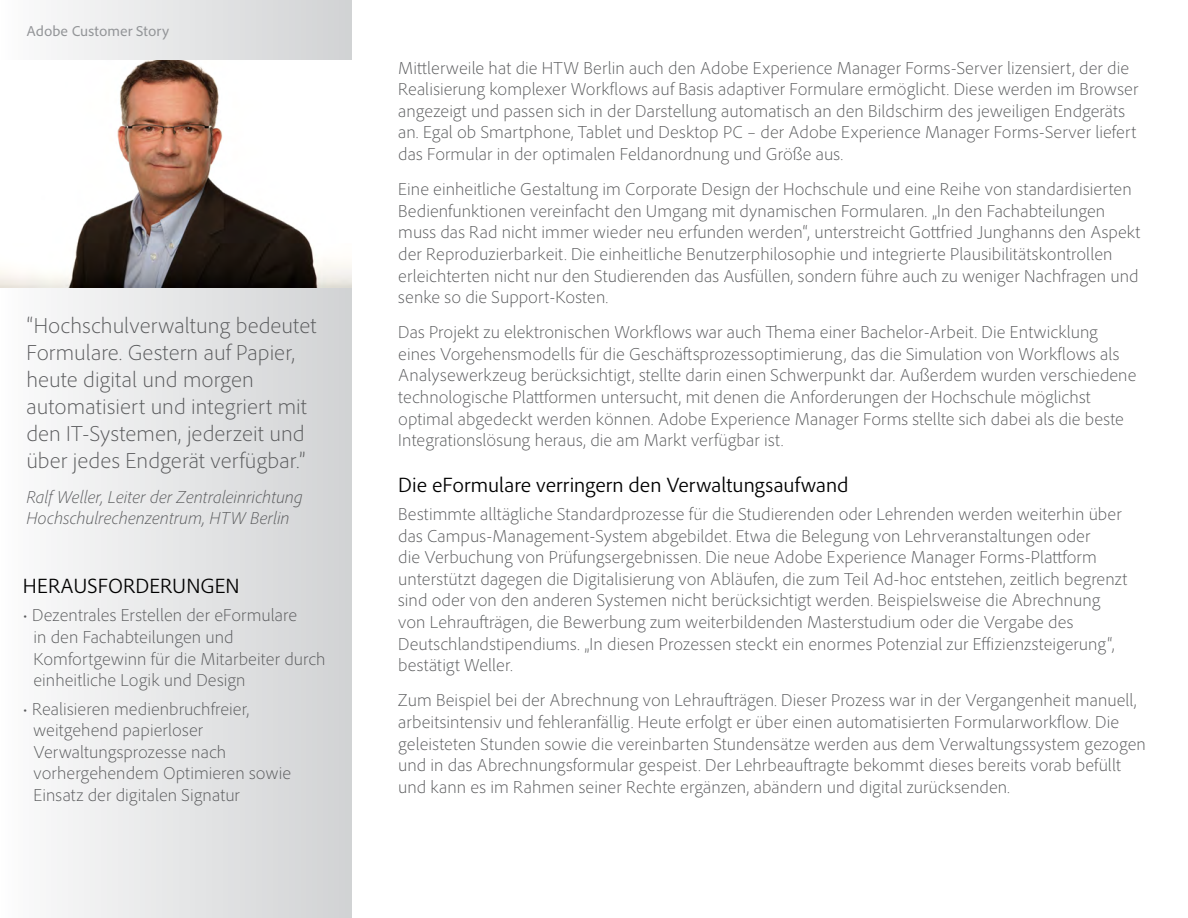
<style>
.page{position:relative;width:1188px;height:918px;background:#fff}
.page>*{position:absolute;margin:0;border:0;box-sizing:border-box;transform-origin:0 0}
.t1{font:300 22.5px/27px "Adobe Clean";color:#58595b}
.t2{font:300 21px "Adobe Clean";color:#000}
.t3{font:300 18px/21.6px "Adobe Clean";letter-spacing:.005em;color:#58595b}
.t4{font:italic 300 18px/21.6px "Adobe Clean";color:#58595b}
.t5{font:15px "Adobe Clean";color:#939598}
</style>
<div class="page">
<div style="left:0;top:0;width:352px;height:918px;background:linear-gradient(to right,#fcfcfc,#d1d2d4)"></div>
<img style="left:0;top:61px;width:352px;height:227px">
<p class="t5" style="left:26px;top:22px;width:144px">Adobe Customer Story</p>
<p class="t1" style="left:26px;top:311px;width:292px">“Hochschulverwaltung bedeutet<br>Formulare. Gestern auf Papier, heute digital und morgen automatisiert und integriert mit den IT-Systemen, jederzeit und über jedes Endgerät verfügbar.”</p>
<p class="t4" style="left:26px;top:486px;width:278px">Ralf Weller, Leiter der Zentraleinrichtung<br>Hochschulrechenzentrum, HTW Berlin</p>
<p class="t2" style="left:23px;top:573px;width:218px">HERAUSFORDERUNGEN</p>
<p class="t3" style="left:33px;top:605px;width:294px;text-indent:-10px">• Dezentrales Erstellen der eFormulare<br>in den Fachabteilungen und Komfortgewinn für die Mitarbeiter durch einheitliche Logik und Design</p>
<p class="t3" style="left:33px;top:698px;width:259px;text-indent:-10px">• Realisieren medienbruchfreier, weitgehend papierloser<br>Verwaltungsprozesse nach vorhergehendem Optimieren sowie<br>Einsatz der digitalen Signatur</p>
<p class="t3" style="left:398px;top:57px;width:742px">Mittlerweile hat die HTW Berlin auch den Adobe Experience Manager Forms-Server lizensiert, der die Realisierung komplexer Workflows auf Basis adaptiver Formulare ermöglicht. Diese werden im Browser angezeigt und passen sich in der Darstellung automatisch an den Bildschirm des jeweiligen Endgeräts an. Egal ob Smartphone, Tablet und Desktop PC – der Adobe Experience Manager Forms-Server liefert das Formular in der optimalen Feldanordnung und Größe aus.</p>
<p class="t3" style="left:398px;top:178px;width:744px">Eine einheitliche Gestaltung im Corporate Design der Hochschule und eine Reihe von standardisierten Bedienfunktionen vereinfacht den Umgang mit dynamischen Formularen. „In den Fachabteilungen muss das Rad nicht immer wieder neu erfunden werden“, unterstreicht Gottfried Junghanns den Aspekt der Reproduzierbarkeit. Die einheitliche Benutzerphilosophie und integrierte Plausibilitätskontrollen erleichterten nicht nur den Studierenden das Ausfüllen, sondern führe auch zu weniger Nachfragen und senke so die Support-Kosten.</p>
<p class="t3" style="left:398px;top:321px;width:740px">Das Projekt zu elektronischen Workflows war auch Thema einer Bachelor-Arbeit. Die Entwicklung eines Vorgehensmodells für die Geschäftsprozessoptimierung, das die Simulation von Workflows als Analysewerkzeug berücksichtigt, stellte darin einen Schwerpunkt dar. Außerdem wurden verschiedene technologische Plattformen untersucht, mit denen die Anforderungen der Hochschule möglichst optimal abgedeckt werden können. Adobe Experience Manager Forms stellte sich dabei als die beste Integrationslösung heraus, die am Markt verfügbar ist.</p>
<p class="t2" style="left:398px;top:471px;width:452px">Die eFormulare verringern den Verwaltungsaufwand</p>
<p class="t3" style="left:398px;top:503px;width:731px">Bestimmte alltägliche Standardprozesse für die Studierenden oder Lehrenden werden weiterhin über das Campus-Management-System abgebildet. Etwa die Belegung von Lehrveranstaltungen oder<br>die Verbuchung von Prüfungsergebnissen. Die neue Adobe Experience Manager Forms-Plattform unterstützt dagegen die Digitalisierung von Abläufen, die zum Teil Ad-hoc entstehen, zeitlich begrenzt sind oder von den anderen Systemen nicht berücksichtigt werden. Beispielsweise die Abrechnung von Lehraufträgen, die Bewerbung zum weiterbildenden Masterstudium oder die Vergabe des Deutschlandstipendiums. „In diesen Prozessen steckt ein enormes Potenzial zur Effizienzsteigerung“, bestätigt Weller.</p>
<p class="t3" style="left:398px;top:689px;width:749px">Zum Beispiel bei der Abrechnung von Lehraufträgen. Dieser Prozess war in der Vergangenheit manuell, arbeitsintensiv und fehleranfällig. Heute erfolgt er über einen automatisierten Formularworkflow. Die geleisteten Stunden sowie die vereinbarten Stundensätze werden aus dem Verwaltungssystem gezogen und in das Abrechnungsformular gespeist. Der Lehrbeauftragte bekommt dieses bereits vorab befüllt und kann es im Rahmen seiner Rechte ergänzen, abändern und digital zurücksenden.</p>
</div>
